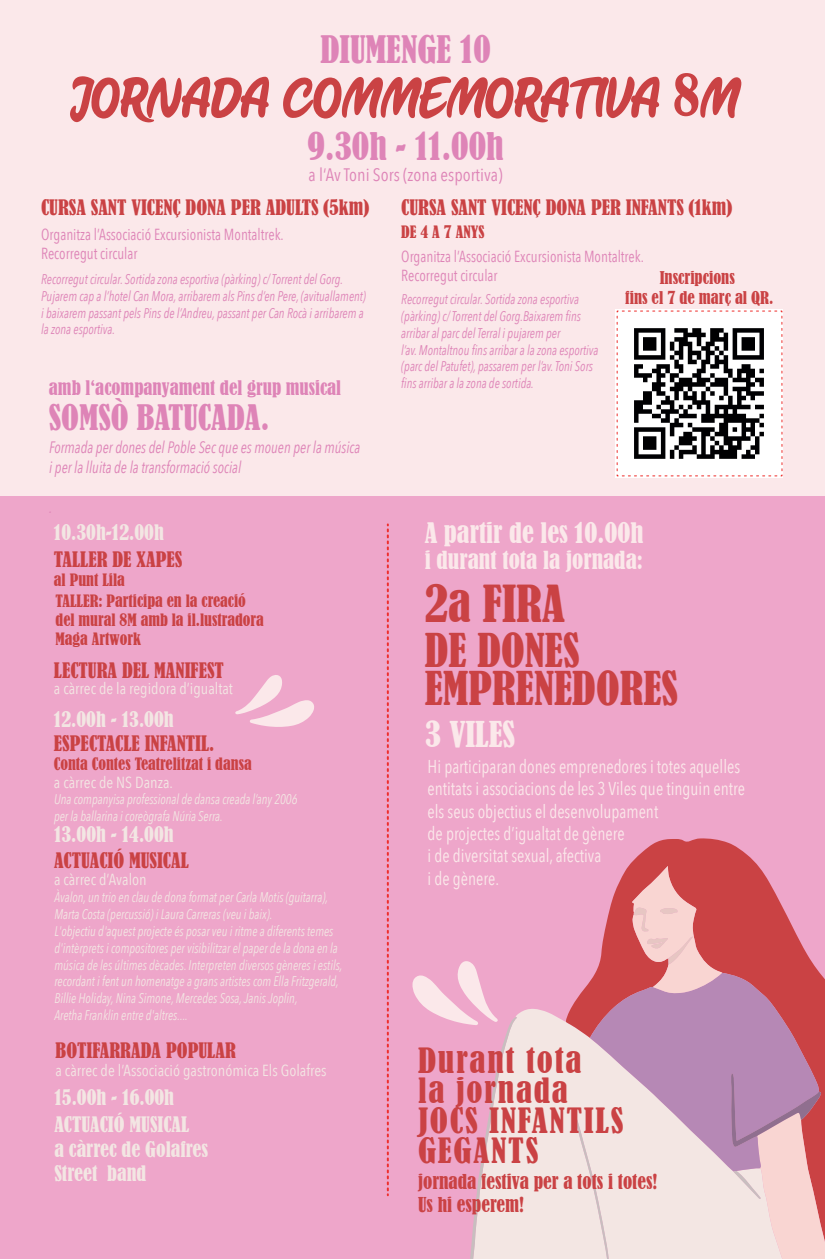
<style>
.page{position:relative;width:825px;height:1259px;background:#fff}
.page>*{position:absolute;margin:0;border:0;box-sizing:border-box;transform-origin:0 0}
.t1{font:54px "Kestoy Selfie";color:#ca4244}
.t2{font:condensed 47.8px "Bernard";color:#ca4244}
.t3{font:condensed 43.8px/37.4px "Bernard";color:#ca4244}
.t4{font:condensed 35.6px "Bernard";color:#de84b7}
.t5{font:condensed 33.4px "Bernard";color:#fbe8ea}
.t6{font:condensed 33px "Bernard";color:#de84b7}
.t7{font:condensed 32.6px/30px "Bernard";letter-spacing:.05em;color:#ca4244}
.t8{font:condensed 26.6px "Bernard";color:#fbe8ea}
.t9{font:condensed 23.4px "Bernard";color:#fbe8ea}
.t10{font:condensed 20px "Bernard";color:#ca4244}
.t11{font:condensed 20px/24px "Bernard";color:#f3e6e3}
.t12{font:condensed 19.2px/23.2px "Bernard";color:#ca4244}
.t13{font:condensed 18.8px "Bernard";color:#de84b7}
.t14{font:18.6px/22.4px "Avenir Next Condensed";color:#fbe8ea;scale:.92 1}
.t15{font:18px "Avenir Next Condensed";color:#de84b7}
.t16{font:italic 16.4px/19.8px "Avenir Next Condensed";color:#de84b7;scale:.88 1}
.t17{font:condensed 16.4px/19.8px "Bernard";color:#ca4244;text-align:center}
.t18{font:16px/19.2px "Avenir Next Condensed";color:#de84b7;scale:.92 1}
.t19{font:condensed 16px/21px "Bernard";color:#ca4244}
.t20{font:16px "Avenir Next Condensed";color:#f3e6e3}
.t21{font:italic 14px/16.8px "Avenir Next Condensed";color:#f3e6e3;scale:.88 1}
.t22{font:italic 14px/16.8px "Avenir Next Condensed";color:#de84b7;scale:.88 1}
.s1{font-family:"Bernard";font-stretch:condensed}
</style>
<div class="page">
<div style="left:1px;top:0;width:823px;height:1258px;background:#fbe8ea"></div>
<div style="left:0;top:496px;width:824px;height:762px;background:#eea6ca"></div>
<svg style="left:387px;top:524px;width:2px;height:484px"></svg>
<svg style="left:235px;top:675px;width:79px;height:52px"></svg>
<svg style="left:629px;top:838px;width:195px;height:420px;fill:#ca4244"></svg>
<svg style="left:722px;top:972px;width:96px;height:199px;background:#bd6f8d"></svg>
<svg style="left:730px;top:1072px;width:94px;height:186px;background:#daaeba"></svg>
<svg style="left:412px;top:865px;width:310px;height:393px"></svg>
<svg style="left:616px;top:310px;width:166px;height:167px;background:#acaaab"></svg>
<h3 class="t4" style="left:320px;top:29px;width:172px">DIUMENGE 10</h3>
<h1 class="t1" style="left:70px;top:76px;width:670px">JORNADA COMMEMORATIVA <span class="s1">8</span>M</h1>
<h3 class="t4" style="left:307px;top:125px;width:197px">9.30h - 11.00h</h3>
<p class="t15" style="left:308px;top:159px;width:195px">a l‘Av Toni Sors (zona esportiva)</p>
<h3 class="t10" style="left:41px;top:196px;width:329px">CURSA SANT VICENÇ DONA PER ADULTS (5km)</h3>
<h3 class="t10" style="left:401px;top:196px;width:332px">CURSA SANT VICENÇ DONA PER INFANTS (1km)</h3>
<p class="t19" style="left:401px;top:221px;width:85px">DE 4 A 7 ANYS</p>
<p class="t18" style="left:41px;top:223px;width:265px">Organitza l’Associació Excursionista Montaltrek.<br>Recorregut circular</p>
<p class="t18" style="left:401px;top:246px;width:265px">Organitza l’Associació Excursionista Montaltrek.<br>Recorregut circular</p>
<p class="t17" style="left:625px;top:268px;width:150px">Inscripcions<br>fins el 7 de març al QR.</p>
<p class="t22" style="left:41px;top:271px;width:370px">Recorregut circular. Sortida zona esportiva (pàrking) c/ Torrent del Gorg.<br>Pujarem cap a l’hotel Can Mora, arribarem als Pins d’en Pere, (avituallament) i baixarem passant pels Pins de l’Andreu, passant per Can Rocà i arribarem a la zona esportiva.</p>
<p class="t22" style="left:401px;top:291px;width:225px">Recorregut circular. Sortida zona esportiva (pàrking) c/ Torrent del Gorg.Baixarem fins arribar al parc del Terral i pujarem per<br>l’av. Montaltnou fins arribar a la zona esportiva (parc del Patufet), passarem per l’av. Toni Sors fins arribar a la zona de sortida.</p>
<h3 class="t13" style="left:49px;top:377px;width:294px">amb l‘acompanyament del grup musical</h3>
<h3 class="t6" style="left:49px;top:398px;width:222px">SOMSÒ BATUCADA.</h3>
<p class="t16" style="left:49px;top:437px;width:355px">Formada per dones del Poble Sec que es mouen per la música i per la lluita de la transformació social</p>
<h3 class="t11" style="left:54px;top:521px;width:111px">10.30h-12.00h</h3>
<h3 class="t10" style="left:54px;top:547px;width:130px">TALLER DE XAPES</h3>
<p class="t19" style="left:54px;top:569px;width:193px">al Punt Lila<br>TALLER: Participa en la creació</p>
<p class="t19" style="left:56px;top:610px;width:210px;line-height:19.2px">del mural 8M amb la il.lustradora<br>Maga Artwork</p>
<h3 class="t10" style="left:54px;top:658px;width:171px">LECTURA DEL MANIFEST</h3>
<p class="t20" style="left:54px;top:675px;width:180px">a càrrec de la regidora d’igualtat</p>
<h3 class="t11" style="left:54px;top:707px;width:121px">12.00h - 13.00h</h3>
<h3 class="t10" style="left:54px;top:731px;width:162px">ESPECTACLE INFANTIL.</h3>
<p class="t19" style="left:54px;top:753px;width:199px">Conta Contes Teatrelitzat i dansa</p>
<p class="t20" style="left:54px;top:768px;width:121px">a càrrec de NS Danza.</p>
<p class="t21" style="left:54px;top:790px;width:278px">Una companyisa professional de dansa creada l’any 2006 per la ballarina i coreògrafa Núria Serra.</p>
<h3 class="t11" style="left:54px;top:822px;width:121px">13.00h - 14.00h</h3>
<h3 class="t10" style="left:54px;top:848px;width:136px">ACTUACIÓ MUSICAL</h3>
<p class="t20" style="left:54px;top:865px;width:94px">a càrrec d’Avalon</p>
<p class="t21" style="left:54px;top:888px;width:329px">Àvalon, un trio en clau de dona format per Carla Motis (guitarra), Marta Costa (percussió) i Laura Carreras (veu i baix).<br>L'objectiu d'aquest projecte és posar veu i ritme a diferents temes d'intèrprets i compositores per visibilitzar el paper de la dona en la música de les últimes dècades. Interpreten diversos gèneres i estils, recordant i fent un homenatge a grans artistes com Ella Fritzgerald, Billie Holiday, Nina Simone, Mercedes Sosa, Janis Joplin,<br>Aretha Franklin entre d'altres....</p>
<h3 class="t10" style="left:56px;top:1038px;width:182px">BOTIFARRADA POPULAR</h3>
<p class="t20" style="left:56px;top:1056px;width:272px">a càrrec de l’Associació gastronómica Els Golafres</p>
<h3 class="t11" style="left:54px;top:1085px;width:121px">15.00h - 16.00h</h3>
<h3 class="t11" style="left:54px;top:1112px;width:136px">ACTUACIÓ MUSICAL</h3>
<h3 class="t11" style="left:54px;top:1136px;width:155px">a càrrec de Golafres<br>Street band</h3>
<h3 class="t8" style="left:424px;top:517px;width:220px">A partir de les 10.00h</h3>
<h3 class="t9" style="left:424px;top:546px;width:220px">i durant tota la jornada:</h3>
<h2 class="t2" style="left:424px;top:576px;width:142px">2a FIRA</h2>
<h3 class="t3" style="left:424px;top:632px;width:255px">DE DONES<br>EMPRENEDORES</h3>
<h3 class="t5" style="left:424px;top:714px;width:92px">3 VILES</h3>
<h3 class="t14" style="left:427px;top:754px;width:346px">Hi participaran dones emprenedores i totes aquelles entitats i associacions de les 3 Viles que tinguin entre els seus objectius el desenvolupament<br>de projectes d’igualtat de gènere<br>i de diversitat sexual, afectiva<br>i de gènere.</h3>
<h3 class="t7" style="left:418px;top:1045px;width:207px">Durant tota<br>la jornada<br>JOCS INFANTILS<br>GEGANTS</h3>
<h3 class="t12" style="left:418px;top:1169px;width:241px">jornada festiva per a tots i totes!<br>Us hi esperem!</h3>
</div>
